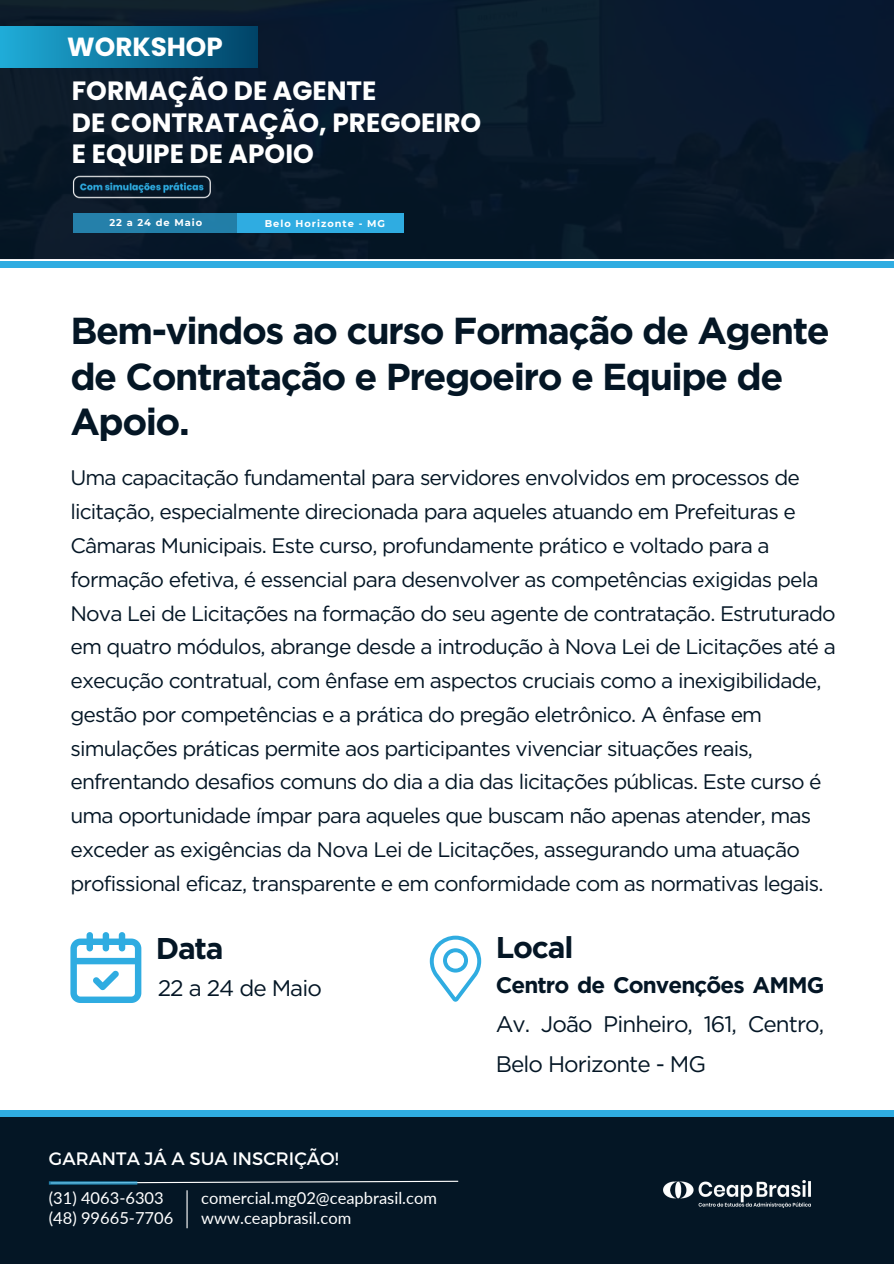
<style>
.page{position:relative;width:894px;height:1264px;background:#fff}
.page>*{position:absolute;margin:0;border:0;box-sizing:border-box;transform-origin:0 0}
.t1{font:700 37.5px/45px "Gotham";letter-spacing:-.04em;color:#041625}
.t2{font:700 30px "Gotham";letter-spacing:-.04em;color:#041625}
.t3{font:700 26.4px/31.2px "Poppins";color:#fff}
.t4{font:700 26.25px "Poppins";color:#fff}
.t5{font:22.5px/39.3px "Gotham";letter-spacing:-.04em;color:#041625;text-align:justify}
.t6{font:21px/33.8px "Gotham";letter-spacing:-.04em;color:#041625}
.t7{font:18px "Montserrat";color:#fff}
.t8{font:16.5px "Lato";color:#fff}
.t9{font:700 9.9px "Montserrat";letter-spacing:.1em;color:#fff}
.s1{font-weight:700}
</style>
<div class="page">
<svg style="left:70px;top:932px;width:71px;height:71px"></svg>
<div style="left:0;top:1113px;width:893px;height:150px;background:#041625"></div>
<div style="left:0;top:1109px;width:893px;height:7px;background:#2face1"></div>
<svg style="left:137px;top:1180px;width:322px;height:4px"></svg>
<hr style="left:49px;top:1181px;width:88px;height:3px;background:#2face1">
<hr style="left:186px;top:1190px;width:1px;height:38px;background:#fff">
<img style="left:663px;top:1180px;width:147px;height:27px">
<svg style="left:429px;top:935px;width:52px;height:66px"></svg>
<div style="left:0;top:261px;width:893px;height:7px;background:#2face1"></div>
<img style="left:0;top:0;width:893px;height:259px">
<div style="left:73px;top:213px;width:165px;height:19px;background:#237fa9"></div>
<div style="left:237px;top:213px;width:167px;height:19px;background:#2face1"></div>
<img style="left:27px;top:174px;width:230px;height:31px">
<div style="left:0;top:27px;width:257px;height:40px;background:linear-gradient(to right,#1facd8,#004367)"></div>
<h6 class="t4" style="left:67px;top:29px;width:157px">WORKSHOP</h6>
<h5 class="t3" style="left:72px;top:75px;width:411px">FORMAÇÃO DE AGENTE<br>DE CONTRATAÇÃO, PREGOEIRO<br>E EQUIPE DE APOIO</h5>
<h4 class="t9" style="left:109px;top:217px;width:94px">22 a 24 de Maio</h4>
<p class="t9" style="left:265px;top:217px;width:122px">Belo Horizonte - MG</p>
<p class="t1" style="left:70px;top:308px;width:760px">Bem-vindos ao curso Formação de Agente de Contratação e Pregoeiro e Equipe de<br>Apoio.</p>
<p class="t6" style="left:70px;top:461px;width:766px">Uma capacitação fundamental para servidores envolvidos em processos de licitação, especialmente direcionada para aqueles atuando em Prefeituras e Câmaras Municipais. Este curso, profundamente prático e voltado para a formação efetiva, é essencial para desenvolver as competências exigidas pela Nova Lei de Licitações na formação do seu agente de contratação. Estruturado em quatro módulos, abrange desde a introdução à Nova Lei de Licitações até a execução contratual, com ênfase em aspectos cruciais como a inexigibilidade, gestão por competências e a prática do pregão eletrônico. A ênfase em simulações práticas permite aos participantes vivenciar situações reais, enfrentando desafios comuns do dia a dia das licitações públicas. Este curso é uma oportunidade ímpar para aqueles que buscam não apenas atender, mas exceder as exigências da Nova Lei de Licitações, assegurando uma atuação profissional eficaz, transparente e em conformidade com as normativas legais.</p>
<p class="t2" style="left:156px;top:930px;width:69px">Data</p>
<p class="t5" style="left:158px;top:967px;width:166px">22 a 24 de Maio</p>
<h1 class="t7" style="left:49px;top:1146px;width:291px">GARANTA JÁ A SUA INSCRIÇÃO!</h1>
<p class="t8" style="left:49px;top:1188px;width:116px">(31) 4063-6303</p>
<h3 class="t8" style="left:201px;top:1188px;width:237px">comercial.mg02@ceapbrasil.com</h3>
<h3 class="t8" style="left:49px;top:1207px;width:126px">(48) 99665-7706</h3>
<h4 class="t8" style="left:201px;top:1207px;width:151px">www.ceapbrasil.com</h4>
<p class="t2" style="left:495px;top:929px;width:79px">Local</p>
<h2 class="t5" style="left:495px;top:965px;width:330px"><span class="s1">Centro de Convenções AMMG </span>Av. João Pinheiro, 161, Centro, Belo Horizonte - MG</h2>
</div>
